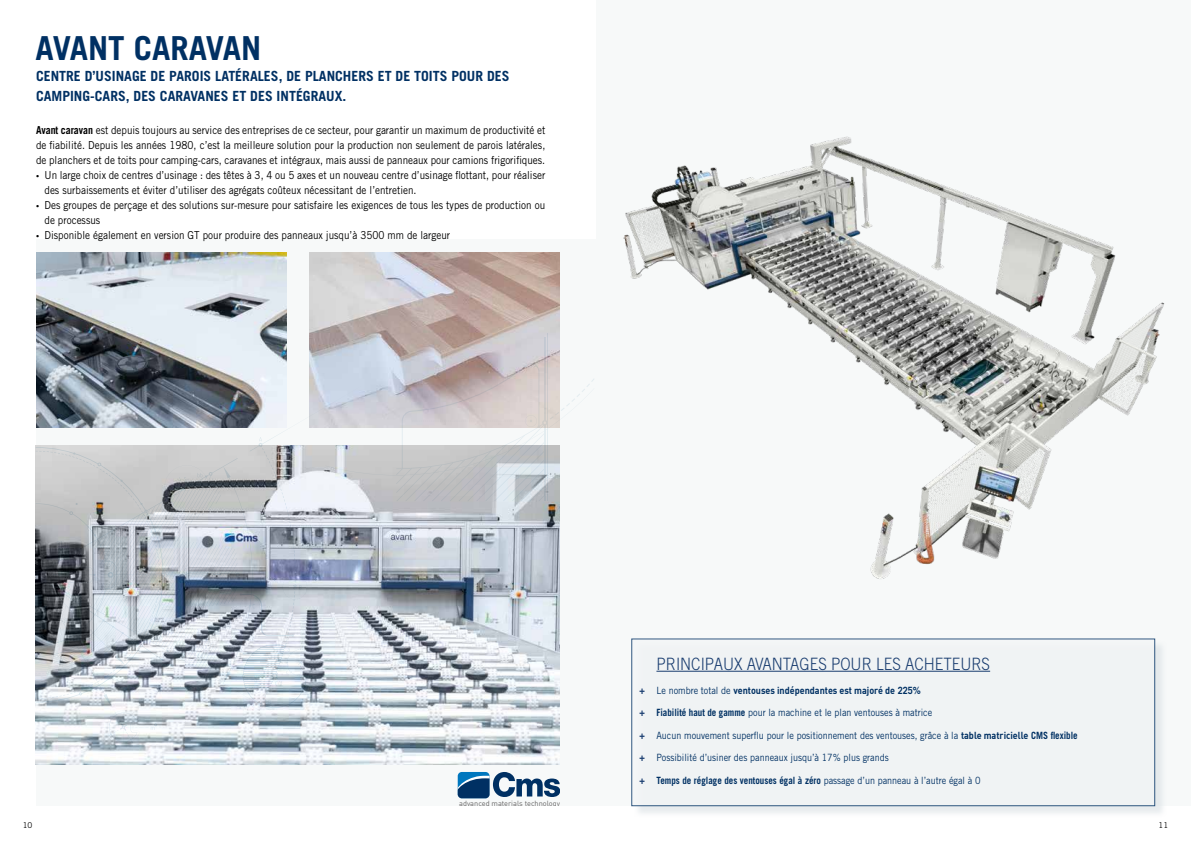
<style>
.page{position:relative;width:1191px;height:842px;background:#fff}
.page>*{position:absolute;margin:0;border:0;box-sizing:border-box;transform-origin:0 0}
.t1{font:700 33.1px "Trade Gothic LT Std";color:#003063}
.t2{font:300 17px "Trade Gothic LT Std";color:#183c6f;scale:.9 1}
.t3{font:700 14px/19.9px "Trade Gothic LT Std";color:#003063}
.t4{font:11px/15px "Trade Gothic LT Std";color:#000;scale:.9 1}
.t5{font:10px "Trade Gothic LT Std";color:#003063;scale:.9 1}
.t6{font:700 10px "Trade Gothic LT Std";color:#003063;scale:.9 1}
.t7{font:700 10px "DIN";color:#003063;scale:.9 1}
.t8{font:8px "Trade Gothic LT Std";color:#000}
.t9{font:7.4px "DIN";color:#646363}
.s1{font-weight:700}
.s2{font-family:"Myriad Pro"}
.s3{font-family:"Trade Gothic LT Std";color:#183c6f}
.s4{font-family:"Trade Gothic LT Std";font-weight:400}
.s5{font-family:"Trade Gothic LT Std"}
.s6{font-weight:700;color:#183c6f}
.s7{font-family:"DIN";font-weight:700}
.s8{color:#183c6f}
.s9{font-weight:400}
</style>
<div class="page">
<div style="left:36px;top:0;width:1155px;height:806px;background:#f7f9f9"></div>
<img style="left:623px;top:136px;width:542px;height:443px">
<img style="left:36px;top:252px;width:250px;height:110px">
<img style="left:36px;top:744px;width:523px;height:20px">
<img style="left:309px;top:252px;width:250px;height:110px">
<div style="left:633px;top:640px;width:534px;height:178px;background:#d8dfe3;opacity:.75"></div>
<div style="left:631px;top:639px;width:524px;height:167px;background:#f4f6f7"></div>
<hr style="left:656px;top:671px;width:334px;height:1px;background:#183c6f">
<hr style="left:547px;top:334px;width:1px;height:167px;background:#73a6bf">
<hr style="left:544px;top:337px;width:1px;height:164px;background:#73a6bf">
<svg style="left:36px;top:362px;width:558px;height:382px"></svg>
<div style="left:0;top:0;width:595px;height:238px;background:#fff"></div>
<svg style="left:457px;top:772px;width:102px;height:27px"></svg>
<h1 class="t1" style="left:36px;top:28px;width:227px">AVANT CARAVAN</h1>
<p class="t3" style="left:36px;top:66px;width:475px">CENTRE D’USINAGE DE PAROIS LATÉRALES, DE PLANCHERS ET DE TOITS POUR DES<br>CAMPING-CARS, DES CARAVANES ET DES INTÉGRAUX.</p>
<p class="t4" style="left:36px;top:122px;width:567px;text-align:justify"><span class="s1">Avant caravan</span> est depuis toujours au service des entreprises de ce secteur, pour garantir un maximum de productivité et de fiabilité. Depuis les années 1980, c’est la meilleure solution pour la production non seulement de parois latérales, de planchers et de toits pour camping-cars, caravanes et intégraux, mais aussi de panneaux pour camions frigorifiques.</p>
<p class="t4" style="left:45px;top:167px;width:558px;text-indent:-9px"><span class="s2">•</span> Un large choix de centres d’usinage : des têtes à 3, 4 ou 5 axes et un nouveau centre d’usinage flottant, pour réaliser des surbaissements et éviter d’utiliser des agrégats coûteux nécessitant de l’entretien.</p>
<p class="t4" style="left:45px;top:197px;width:558px;text-indent:-9px"><span class="s2">•</span> Des groupes de perçage et des solutions sur-mesure pour satisfaire les exigences de tous les types de production ou de processus</p>
<p class="t4" style="left:36px;top:227px;width:462px"><span class="s2">•</span> Disponible également en version GT pour produire des panneaux jusqu’à 3500 mm de largeur</p>
<p class="t9" style="left:459px;top:799px;width:102px">advanced materials technology</p>
<h2 class="t2" style="left:656px;top:653px;width:372px">PRINCIPAUX AVANTAGES POUR LES ACHETEURS</h2>
<p class="t7" style="left:639px;top:684px;width:314px"><span class="s3">+</span> <span class="s4">Le nombre total de</span> ventouses indépendantes est majoré de <span class="s5">225%</span></p>
<p class="t5" style="left:639px;top:707px;width:327px"><span class="s6">+</span> <span class="s1">Fiabilité haut de gamme</span> pour la machine et le plan ventouses à matrice</p>
<p class="t5" style="left:639px;top:730px;width:488px"><span class="s6">+</span> Aucun mouvement superflu pour le positionnement des ventouses, grâce à la <span class="s7">table matricielle</span> <span class="s1">CMS flexible</span></p>
<p class="t5" style="left:639px;top:752px;width:278px"><span class="s6">+</span> Possibilité d’usiner des panneaux jusqu’à 17% plus grands</p>
<p class="t6" style="left:639px;top:774px;width:380px"><span class="s8">+</span> Temps de réglage des ventouses égal à zéro <span class="s9">passage d’un panneau à l’autre égal à 0</span></p>
<p class="t8" style="left:23px;top:820px;width:11px">10</p>
<p class="t8" style="left:1158px;top:820px;width:11px">11</p>
</div>
